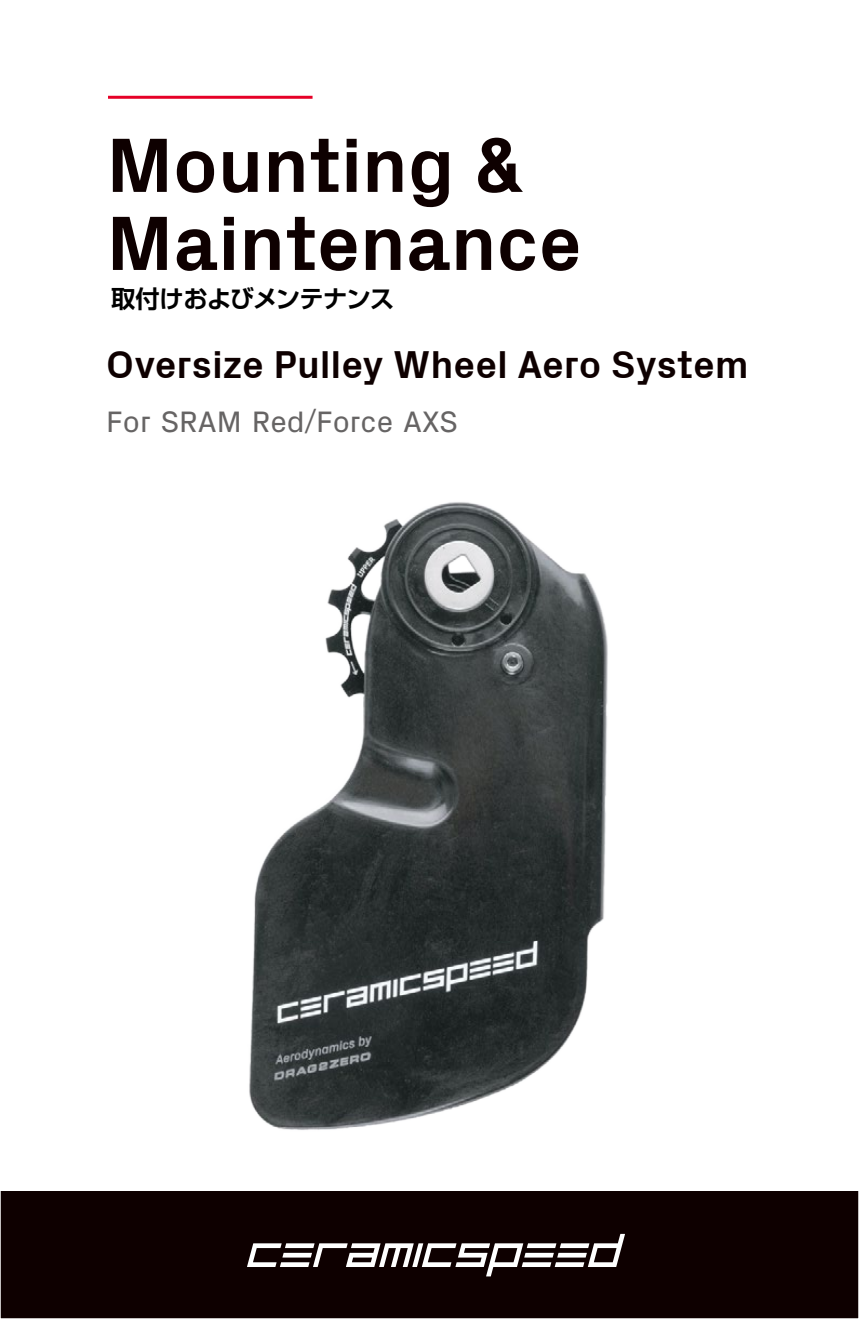
<style>
.page{position:relative;width:859px;height:1319px;background:#fff}
.page>*{position:absolute;margin:0;border:0;box-sizing:border-box;transform-origin:0 0}
.t1{font:700 78px/78px "Px Grotesk";letter-spacing:-.005em;color:#0e0000}
.t2{font:700 39px "Px Grotesk";color:#0e0000}
.t3{font:30px "Px Grotesk";color:#666464}
.t4{font:700 24.3px "Shin Go Pro De";letter-spacing:-.025em;color:#000}
.s1{font-family:"Koz Go Pr 6 N"}
</style>
<div class="page">
<div style="left:0;top:1191px;width:859px;height:127px;background:#0e0000"></div>
<hr style="left:108px;top:96px;width:205px;height:3px;background:#e60027">
<svg style="left:247px;top:1233px;width:378px;height:43px"></svg>
<img style="left:249px;top:502px;width:359px;height:628px">
<h1 class="t1" style="left:106px;top:124px;width:477px">Mounting &amp;<br>Maintenance</h1>
<p class="t4" style="left:111px;top:278px;width:285px">取付けおよびメンテナンス</p>
<p class="t2" style="left:106px;top:341px;width:644px">Oversize Pulley Wheel Aero System</p>
<p class="t3" style="left:106px;top:409px;width:353px">For SRAM Red<span class="s1">/</span>Force AXS</p>
</div>
